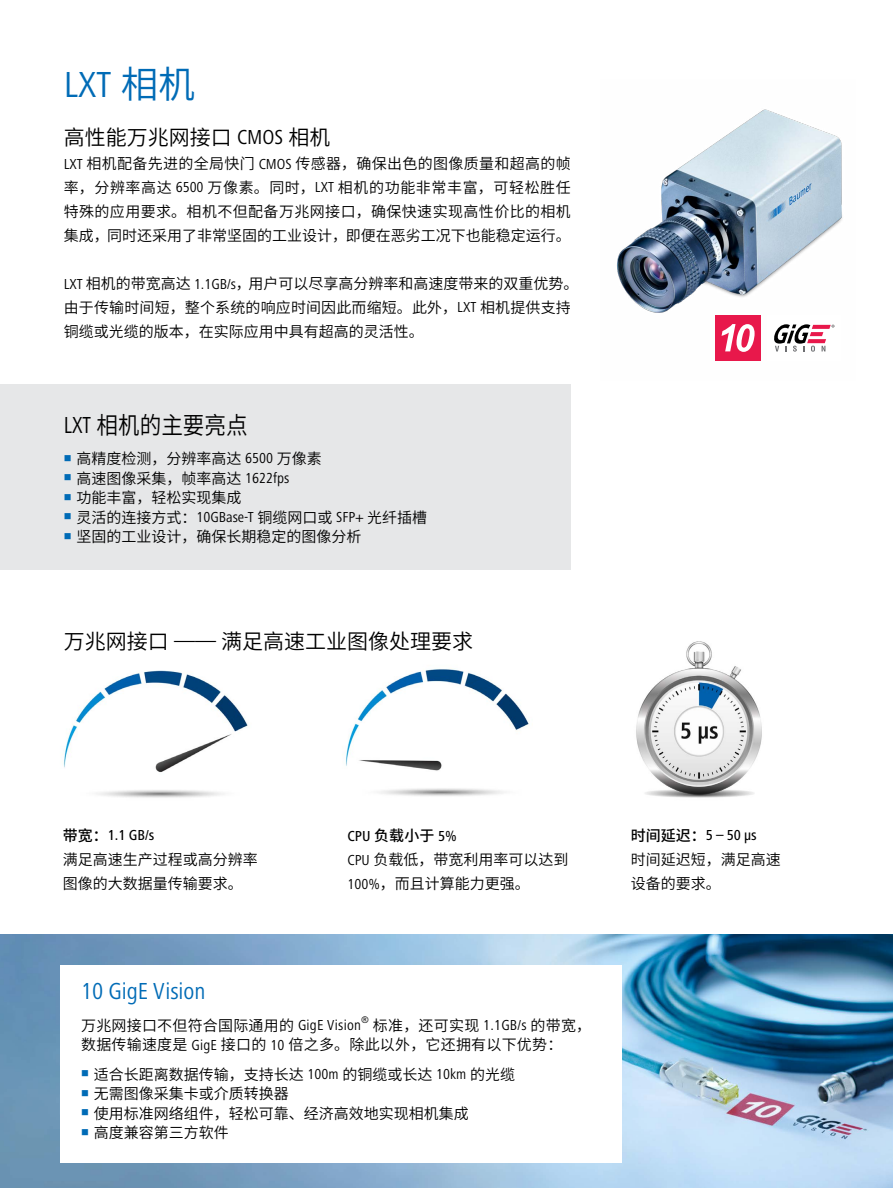
<style>
.page{position:relative;width:893px;height:1188px;background:#fff}
.page>*{position:absolute;margin:0;border:0;box-sizing:border-box;transform-origin:0 0}
.t1{font:condensed 37.5px "Frutiger Next Pro";color:#006bb6}
.t2{font:condensed 24px "Frutiger Next Pro";color:#006bb6}
.t3{font:24px "Source Han Sans CN";color:#000;scale:.9 1}
.t4{font:21px "Source Han Sans CN";color:#000}
.t5{font:15px/19.5px "Source Han Sans CN";color:#000}
.t6{font:500 condensed 15px "Frutiger Next Pro";color:#000}
.s1{font-family:"Source Han Sans CN";font-stretch:normal}
.s2{font-family:"Frutiger Next Pro";font-stretch:condensed}
</style>
<div class="page">
<img style="left:617px;top:109px;width:225px;height:204px">
<img style="left:63px;top:670px;width:185px;height:128px">
<img style="left:345px;top:669px;width:184px;height:127px">
<img style="left:636px;top:641px;width:126px;height:157px">
<img style="left:0;top:935px;width:893px;height:253px">
<div style="left:715px;top:315px;width:46px;height:46px;background:#e8184b"></div>
<svg style="left:721px;top:324px;width:34px;height:28px"></svg>
<svg style="left:774px;top:324px;width:60px;height:28px"></svg>
<div style="left:0;top:385px;width:571px;height:185px;background:#e6e7e8"></div>
<div style="left:60px;top:965px;width:562px;height:198px;background:#fff"></div>
<h1 class="t1" style="left:64px;top:63px;width:133px">LXT <span class="s1">相机</span></h1>
<h3 class="t4" style="left:64px;top:125px;width:268px">高性能万兆网接口 <span class="s2">CMOS</span> 相机</h3>
<p class="t5" style="left:64px;top:152px;width:509px;line-height:23.7px;text-align:justify"><span class="s2">LXT</span> 相机配备先进的全局快门 <span class="s2">CMOS</span> 传感器，确保出色的图像质量和超高的帧率，分辨率高达 <span class="s2">6500</span> 万像素。同时，<span class="s2">LXT</span> 相机的功能非常丰富，可轻松胜任特殊的应用要求。相机不但配备万兆网接口，确保快速实现高性价比的相机集成，同时还采用了非常坚固的工业设计，即便在恶劣工况下也能稳定运行。</p>
<p class="t5" style="left:64px;top:272px;width:516px;line-height:23.7px"><span class="s2">LXT</span> 相机的带宽高达 <span class="s2">1.1GB/s</span>，用户可以尽享高分辨率和高速度带来的双重优势。由于传输时间短，整个系统的响应时间因此而缩短。此外，<span class="s2">LXT</span> 相机提供支持铜缆或光缆的版本，在实际应用中具有超高的灵活性。</p>
<h2 class="t3" style="left:64px;top:411px;width:206px"><span class="s2">LXT</span> 相机的主要亮点</h2>
<p class="t5" style="left:77px;top:449px;width:352px">高精度检测，分辨率高达 <span class="s2">6500</span> 万像素<br>高速图像采集，帧率高达 <span class="s2">1622fps<br></span>功能丰富，轻松实现集成<br>灵活的连接方式：<span class="s2">10GBase-T</span> 铜缆网口或 <span class="s2">SFP+</span> 光纤插槽坚固的工业设计，确保长期稳定的图像分析</p>
<h3 class="t4" style="left:64px;top:629px;width:411px">万兆网接口 <span class="s2">——</span> 满足高速工业图像处理要求</h3>
<p class="t6" style="left:63px;top:826px;width:93px"><span class="s1">带宽：</span>1.1 GB/s</p>
<p class="t5" style="left:63px;top:847px;width:197px;line-height:24px">满足高速生产过程或高分辨率图像的大数据量传输要求。</p>
<p class="t6" style="left:347px;top:827px;width:111px">CPU <span class="s1">负载小于</span> 5%</p>
<p class="t5" style="left:347px;top:848px;width:223px;line-height:24px"><span class="s2">CPU</span> 负载低，带宽利用率可以达到<br><span class="s2">100%</span>，而且计算能力更强。</p>
<h2 class="t2" style="left:81px;top:978px;width:126px">10 GigE Vision</h2>
<p class="t5" style="left:81px;top:1016px;width:512px">万兆网接口不但符合国际通用的 <span class="s2">GigE Vision</span><sup>®</sup> 标准，还可实现 <span class="s2">1.1GB/s</span> 的带宽，数据传输速度是 <span class="s2">GigE</span> 接口的 <span class="s2">10</span> 倍之多。除此以外，它还拥有以下优势：</p>
<p class="t5" style="left:94px;top:1065px;width:423px">适合长距离数据传输，支持长达 <span class="s2">100m</span> 的铜缆或长达 <span class="s2">10km</span> 的光缆无需图像采集卡或介质转换器<br>使用标准网络组件，轻松可靠、经济高效地实现相机集成<br>高度兼容第三方软件</p>
<p class="t6" style="left:631px;top:826px;width:128px"><span class="s1">时间延迟：</span>5 – 50 µs</p>
<p class="t5" style="left:631px;top:847px;width:151px;line-height:24px">时间延迟短，满足高速设备的要求。</p>
</div>
